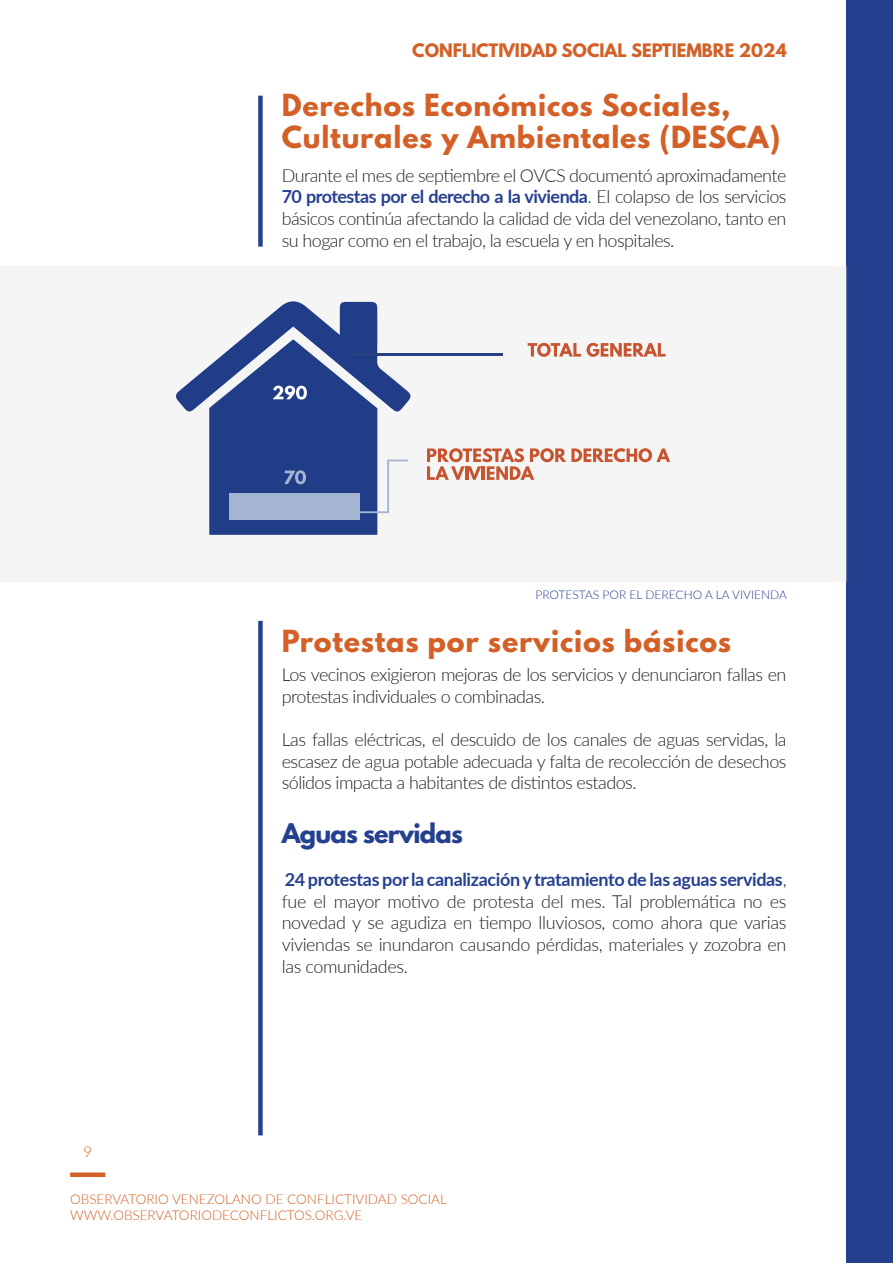
<style>
.page{position:relative;width:893px;height:1263px;background:#fff}
.page>*{position:absolute;margin:0;border:0;box-sizing:border-box;transform-origin:0 0}
.t1{font:700 27px/32.4px "League Spartan";letter-spacing:.03em;color:#d36027}
.t2{font:700 24px "League Spartan";letter-spacing:-.03em;color:#25408f}
.t3{font:300 18px/21.6px "Lato";letter-spacing:-.03em;color:#231f20;text-align:justify}
.t4{font:700 16.5px "League Spartan";color:#d36027}
.t5{font:300 15px "Lato";color:#d36027}
.t6{font:300 13.5px/16.2px "Lato";color:#d36027}
.t7{font:300 12px "Lato";color:#25408f}
.s1{font-weight:700;color:#25408f}
</style>
<div class="page">
<div style="left:846px;top:0;width:47px;height:1263px;background:#25408f"></div>
<div style="left:70px;top:1172px;width:35px;height:5px;background:#d36027"></div>
<div style="left:258px;top:96px;width:5px;height:151px;background:#25408f"></div>
<div style="left:0;top:266px;width:846px;height:316px;background:#f5f5f5"></div>
<div style="left:258px;top:621px;width:5px;height:514px;background:#25408f"></div>
<svg style="left:528px;top:343px;width:137px;height:14px"></svg>
<svg style="left:427px;top:448px;width:243px;height:32px"></svg>
<hr style="left:350px;top:353px;width:152px;height:2px;background:#294082">
<svg style="left:176px;top:301px;width:236px;height:234px"></svg>
<p class="t4" style="left:412px;top:37px;width:376px">CONFLICTIVIDAD SOCIAL SEPTIEMBRE 2024</p>
<p class="t1" style="left:282px;top:88px;width:500px">Derechos Económicos Sociales,<br>Culturales y Ambientales (DESCA)</p>
<p class="t3" style="left:282px;top:164px;width:506px">Durante el mes de septiembre el OVCS documentó aproximadamente <span class="s1">70 protestas por el derecho a la vivienda</span>. El colapso de los servicios básicos continúa afectando la calidad de vida del venezolano, tanto en su hogar como en el trabajo, la escuela y en hospitales.</p>
<p class="t7" style="left:535px;top:586px;width:253px">PROTESTAS POR EL DERECHO A LA VIVIENDA</p>
<p class="t1" style="left:282px;top:624px;width:451px">Protestas por servicios básicos</p>
<p class="t3" style="left:282px;top:663px;width:506px">Los vecinos exigieron mejoras de los servicios y denunciaron fallas en protestas individuales o combinadas.</p>
<p class="t3" style="left:282px;top:728px;width:506px">Las fallas eléctricas, el descuido de los canales de aguas servidas, la escasez de agua potable adecuada y falta de recolección de desechos sólidos impacta a habitantes de distintos estados.</p>
<p class="t5" style="left:83px;top:1141px;width:10px">9</p>
<p class="t2" style="left:282px;top:814px;width:183px">Aguas servidas</p>
<p class="t3" style="left:282px;top:868px;width:506px"><span class="s1">24 protestas por la canalización y tratamiento de las aguas servidas</span>, fue el mayor motivo de protesta del mes. Tal problemática no es novedad y se agudiza en tiempo lluviosos, como ahora que varias viviendas se inundaron causando pérdidas, materiales y zozobra en las comunidades.</p>
<p class="t6" style="left:70px;top:1190px;width:378px">OBSERVATORIO VENEZOLANO DE CONFLICTIVIDAD SOCIAL<br>WWW.OBSERVATORIODECONFLICTOS.ORG.VE</p>
</div>
